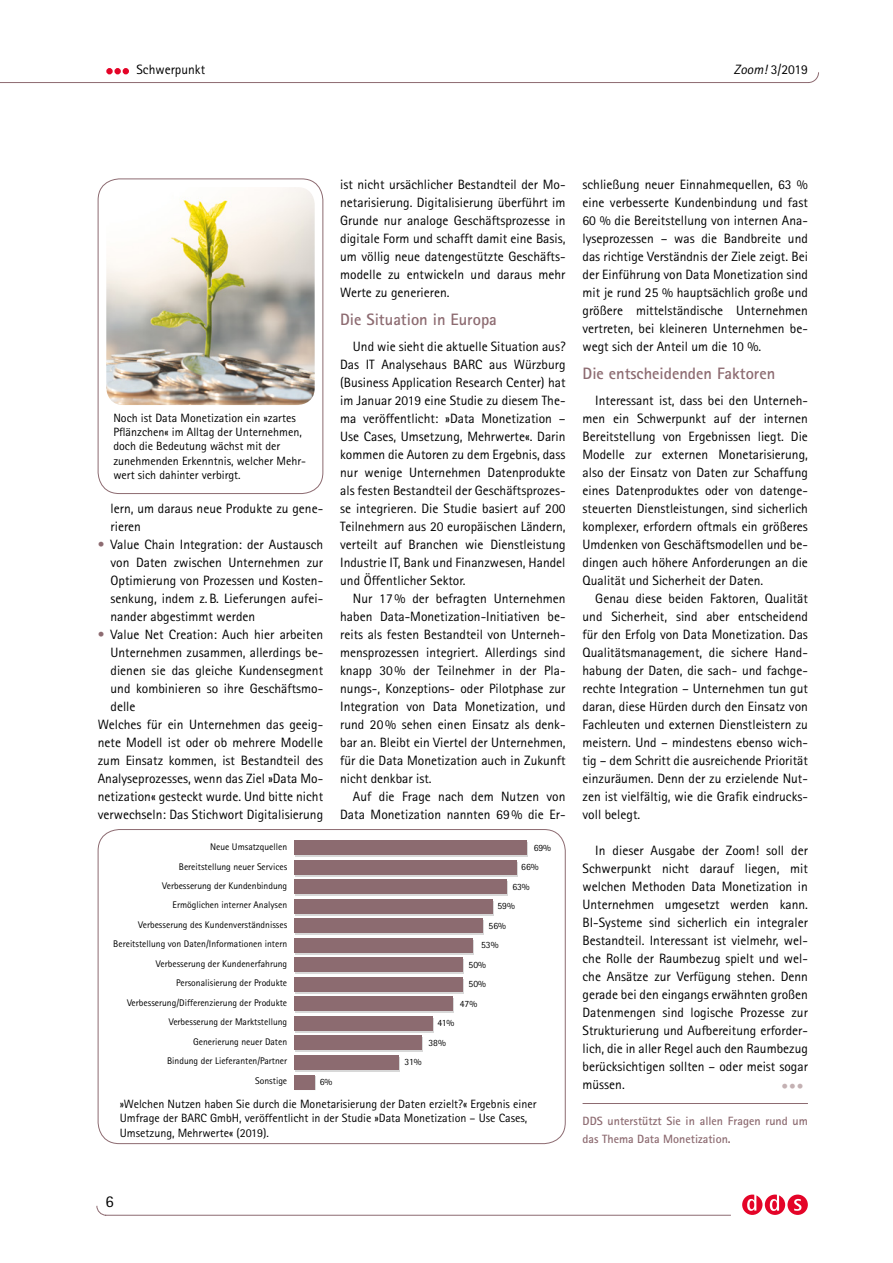
<style>
.page{position:relative;width:893px;height:1263px;background:#fff}
.page>*{position:absolute;margin:0;border:0;box-sizing:border-box;transform-origin:0 0}
.t1{font:700 16.5px "Rotis Sans Serif";color:#8d6b71}
.t2{font:16.5px "Rotis Sans Serif";color:#000}
.t3{font:13.5px/18px "Rotis Sans Serif";color:#000;text-align:justify}
.t4{font:13.5px "Rotis Sans Serif";color:#c4b1b3}
.t5{font:12px/14.4px "Rotis Sans Serif";color:#000}
.t6{font:700 12px/18px "Rotis Sans Serif";color:#8d6b71}
.t7{font:9.6px/19.5px "Rotis Sans Serif";color:#000}
.s1{font-style:italic}
.s2{color:#8d6b71}
</style>
<div class="page">
<svg style="left:96px;top:1205px;width:635px;height:11px"></svg>
<svg style="left:742px;top:1194px;width:66px;height:21px"></svg>
<svg style="left:0;top:68px;width:819px;height:15px"></svg>
<div style="left:106px;top:68px;width:7px;height:6px;border:2px solid #e40428;border-radius:50%"></div>
<hr style="left:583px;top:1103px;width:225px;height:1px;background:#8d6b71">
<div style="left:295px;top:842px;width:233px;height:15px;background:#d8d8d8"></div>
<div style="left:295px;top:862px;width:223px;height:14px;background:#8c6b70"></div>
<div style="left:295px;top:882px;width:213px;height:14px;background:#d8d8d8"></div>
<div style="left:295px;top:901px;width:199px;height:14px;background:#8c6b70"></div>
<div style="left:295px;top:921px;width:189px;height:14px;background:#d8d8d8"></div>
<div style="left:295px;top:940px;width:179px;height:14px;background:#8c6b70"></div>
<div style="left:295px;top:960px;width:169px;height:14px;background:#d8d8d8"></div>
<div style="left:295px;top:979px;width:169px;height:14px;background:#8c6b70"></div>
<div style="left:295px;top:999px;width:159px;height:14px;background:#d8d8d8"></div>
<div style="left:295px;top:1018px;width:138px;height:14px;background:#8c6b70"></div>
<div style="left:295px;top:1038px;width:128px;height:14px;background:#d8d8d8"></div>
<div style="left:295px;top:1057px;width:105px;height:14px;background:#8c6b70"></div>
<div style="left:295px;top:1077px;width:21px;height:13px;background:#8c6b70"></div>
<div style="left:294px;top:841px;width:233px;height:14px;background:#8c6b70"></div>
<div style="left:294px;top:860px;width:223px;height:14px;background:#8c6b70"></div>
<div style="left:294px;top:880px;width:212px;height:14px;background:#8c6b70"></div>
<div style="left:294px;top:899px;width:199px;height:14px;background:#8c6b70"></div>
<div style="left:294px;top:919px;width:189px;height:14px;background:#8c6b70"></div>
<div style="left:294px;top:938px;width:179px;height:14px;background:#8c6b70"></div>
<div style="left:294px;top:958px;width:169px;height:14px;background:#8c6b70"></div>
<div style="left:294px;top:977px;width:169px;height:14px;background:#8c6b70"></div>
<div style="left:294px;top:997px;width:159px;height:14px;background:#8c6b70"></div>
<div style="left:294px;top:1016px;width:138px;height:14px;background:#8c6b70"></div>
<div style="left:294px;top:1036px;width:128px;height:14px;background:#8c6b70"></div>
<div style="left:294px;top:1055px;width:105px;height:14px;background:#8c6b70"></div>
<div style="left:294px;top:1075px;width:20px;height:14px;background:#8c6b70"></div>
<div style="left:98px;top:179px;width:225px;height:315px;border:1px solid #8d6b71;border-radius:21px"></div>
<img style="left:106px;top:187px;width:209px;height:218px">
<p class="t3" style="left:136px;top:60px;width:70px">Schwerpunkt</p>
<p class="t3" style="left:734px;top:60px;width:75px"><span class="s1">Zoom!</span> 3/2019</p>
<p class="t5" style="left:113px;top:410px;width:194px">Noch ist Data Monetization ein »zartes Pflänzchen« im Alltag der Unternehmen, doch die Bedeutung wächst mit der zunehmenden Erkenntnis, welcher Mehr&shy;wert sich dahinter verbirgt.</p>
<p class="t3" style="left:111px;top:499px;width:214px">lern, um daraus neue Produkte zu gene&shy;rieren</p>
<p class="t3" style="left:111px;top:535px;width:214px;text-indent:-13px"><span class="s2">•</span> Value Chain Integration: der Austausch von Daten zwischen Unternehmen zur Optimierung von Prozessen und Kosten&shy;senkung, indem z.B. Lieferungen aufei&shy;nander abgestimmt werden</p>
<p class="t3" style="left:98px;top:625px;width:227px"><span class="s2">•</span> Value Net Creation: Auch hier arbeiten</p>
<p class="t3" style="left:111px;top:643px;width:214px">Unternehmen zusammen, allerdings be-</p>
<p class="t3" style="left:111px;top:661px;width:214px">dienen sie das gleiche Kundensegment</p>
<p class="t3" style="left:111px;top:679px;width:214px">und kombinieren so ihre Geschäftsmo-</p>
<p class="t3" style="left:111px;top:697px;width:26px">delle</p>
<p class="t3" style="left:98px;top:715px;width:227px">Welches für ein Unternehmen das geeig-</p>
<p class="t3" style="left:98px;top:733px;width:227px">nete Modell ist oder ob mehrere Modelle</p>
<p class="t3" style="left:98px;top:751px;width:227px">zum Einsatz kommen, ist Bestandteil des</p>
<p class="t3" style="left:98px;top:769px;width:227px">Analyseprozesses, wenn das Ziel »Data Mo-</p>
<p class="t3" style="left:98px;top:787px;width:227px">netization« gesteckt wurde. Und bitte nicht</p>
<p class="t3" style="left:98px;top:805px;width:227px">verwechseln: Das Stichwort Digitalisierung</p>
<p class="t3" style="left:340px;top:175px;width:227px">ist nicht ursächlicher Bestandteil der Mo&shy;netarisierung. Digitalisierung überführt im Grunde nur analoge Geschäftsprozesse in digitale Form und schafft damit eine Basis, um völlig neue datengestützte Geschäfts&shy;modelle zu entwickeln und daraus mehr Werte zu generieren.</p>
<p class="t1" style="left:340px;top:309px;width:158px">Die Situation in Europa</p>
<p class="t3" style="left:340px;top:337px;width:227px;text-indent:13px">Und wie sieht die aktuelle Situation aus?<br>Das IT Analysehaus BARC aus Würzburg (Business Application Research Center) hat im Januar 2019 eine Studie zu diesem The&shy;ma veröffentlicht: »Data Monetization – Use Cases, Umsetzung, Mehrwerte«. Darin kommen die Autoren zu dem Ergebnis, dass nur wenige Unternehmen Datenprodukte als festen Bestandteil der Geschäftsprozes&shy;se integrieren. Die Studie basiert auf 200<br>Teilnehmern aus 20 europäischen Ländern, verteilt auf Branchen wie Dienstleistung Industrie IT, Bank und Finanzwesen, Handel und Öffentlicher Sektor.</p>
<p class="t3" style="left:340px;top:589px;width:227px;text-indent:13px">Nur 17% der befragten Unternehmen haben Data-Monetization-Initiativen be&shy;reits als festen Bestandteil von Unterneh&shy;mensprozessen integriert. Allerdings sind knapp 30% der Teilnehmer in der Pla&shy;nungs-, Konzeptions- oder Pilotphase zur Integration von Data Monetization, und rund 20% sehen einen Einsatz als denk&shy;bar an. Bleibt ein Viertel der Unternehmen, für die Data Monetization auch in Zukunft nicht denkbar ist.</p>
<p class="t3" style="left:340px;top:787px;width:227px;text-align:right">Auf die Frage nach dem Nutzen von<br>Data Monetization nannten 69% die Er-</p>
<p class="t7" style="left:113px;top:837px;width:175px;text-align:right">Neue Umsatzquellen<br>Bereitstellung neuer Services<br>Verbesserung der Kundenbindung<br>Ermöglichen interner Analysen<br>Verbesserung des Kundenverständnisses<br>Bereitstellung von Daten/Informationen intern<br>Verbesserung der Kundenerfahrung<br>Personalisierung der Produkte<br>Verbesserung/Differenzierung der Produkte<br>Verbesserung der Marktstellung<br>Generierung neuer Daten<br>Bindung der Lieferanten/Partner<br>Sonstige</p>
<p class="t7" style="left:320px;top:1071px;width:14px">6%</p>
<p class="t7" style="left:534px;top:838px;width:19px">69%</p>
<p class="t7" style="left:521px;top:857px;width:19px">66%</p>
<p class="t7" style="left:512px;top:877px;width:19px">63%</p>
<p class="t7" style="left:497px;top:896px;width:19px">59%</p>
<p class="t7" style="left:488px;top:916px;width:19px">56%</p>
<p class="t7" style="left:481px;top:935px;width:19px">53%</p>
<p class="t7" style="left:469px;top:955px;width:19px">50%</p>
<p class="t7" style="left:469px;top:974px;width:19px">50%</p>
<p class="t7" style="left:460px;top:994px;width:19px">47%</p>
<p class="t7" style="left:428px;top:1013px;width:27px;text-indent:9px">41%<br>38%</p>
<p class="t7" style="left:405px;top:1052px;width:19px">31%</p>
<p class="t5" style="left:120px;top:1096px;width:418px">»Welchen Nutzen haben Sie durch die Monetarisierung der Daten erzielt?« Ergebnis einer<br>Umfrage der BARC GmbH, veröffentlicht in der Studie »Data Monetization – Use Cases,<br>Umsetzung, Mehrwerte« (2019).</p>
<p class="t3" style="left:583px;top:175px;width:227px">schließung neuer Einnahmequellen, 63 % eine verbesserte Kundenbindung und fast 60 % die Bereitstellung von internen Ana&shy;lyseprozessen – was die Bandbreite und das richtige Verständnis der Ziele zeigt. Bei der Einführung von Data Monetization sind mit je rund 25 % hauptsächlich große und größere mittelständische Unternehmen vertreten, bei kleineren Unternehmen be&shy;wegt sich der Anteil um die 10 %.</p>
<p class="t1" style="left:583px;top:363px;width:194px">Die entscheidenden Faktoren</p>
<p class="t3" style="left:583px;top:391px;width:227px;text-indent:13px">Interessant ist, dass bei den Unterneh&shy;men ein Schwerpunkt auf der internen Bereitstellung von Ergebnissen liegt. Die Modelle zur externen Monetarisierung, also der Einsatz von Daten zur Schaffung eines Datenproduktes oder von datenge&shy;steuerten Dienstleistungen, sind sicherlich komplexer, erfordern oftmals ein größeres Umdenken von Geschäftsmodellen und be&shy;dingen auch höhere Anforderungen an die Qualität und Sicherheit der Daten.</p>
<p class="t3" style="left:583px;top:589px;width:227px;text-indent:13px">Genau diese beiden Faktoren, Qualität und Sicherheit, sind aber entscheidend für den Erfolg von Data Monetization. Das Qualitätsmanagement, die sichere Hand&shy;habung der Daten, die sach- und fachge&shy;rechte Integration – Unternehmen tun gut daran, diese Hürden durch den Einsatz von Fachleuten und externen Dienstleistern zu meistern. Und – mindestens ebenso wich&shy;tig – dem Schritt die ausreichende Priorität einzuräumen. Denn der zu erzielende Nut&shy;zen ist vielfältig, wie die Grafik eindrucks&shy;voll belegt.</p>
<p class="t3" style="left:583px;top:841px;width:227px;text-indent:13px">In dieser Ausgabe der Zoom! soll der Schwerpunkt nicht darauf liegen, mit welchen Methoden Data Monetization in Unternehmen umgesetzt werden kann.<br>BI-Systeme sind sicherlich ein integraler Bestandteil. Interessant ist vielmehr, wel&shy;che Rolle der Raumbezug spielt und wel&shy;che Ansätze zur Verfügung stehen. Denn gerade bei den eingangs erwähnten großen Datenmengen sind logische Prozesse zur Strukturierung und Aufbereitung erforder&shy;lich, die in aller Regel auch den Raumbezug berücksichtigen sollten – oder meist sogar müssen.</p>
<p class="t4" style="left:781px;top:1078px;width:24px">•••</p>
<p class="t6" style="left:583px;top:1112px;width:227px">DDS unterstützt Sie in allen Fragen rund um das Thema Data Monetization.</p>
<p class="t2" style="left:105px;top:1192px;width:10px">6</p>
</div>
